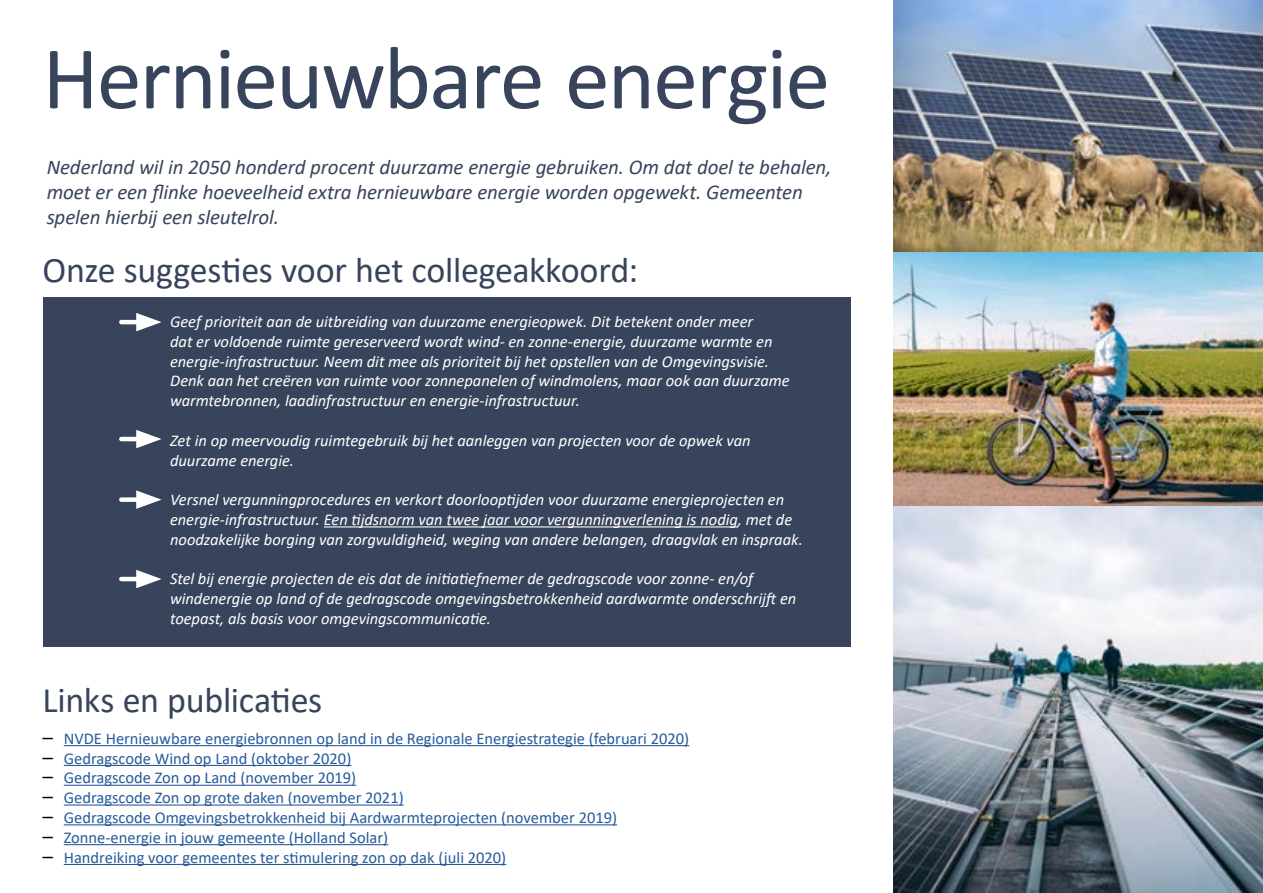
<style>
.page{position:relative;width:1263px;height:893px;background:#fff}
.page>*{position:absolute;margin:0;border:0;box-sizing:border-box;transform-origin:0 0}
.t1{font:90px "Calibri";letter-spacing:-.02em;color:#38445c}
.t2{font:36px "Calibri";letter-spacing:-.01em;color:#38445c}
.t3{font:italic 21px/25.2px "Calibri";letter-spacing:-.01em;color:#38445c}
.t4{font:italic 16.5px/19.8px "Calibri";letter-spacing:-.005em;color:#fff}
.t5{font:16.5px/19.8px "Calibri";color:#275b9b}
.s1{color:#000}
</style>
<div class="page">
<div style="left:43px;top:298px;width:807px;height:349px;background:#38445c"></div>
<hr style="left:324px;top:526px;width:414px;height:1px;background:#fff">
<img style="left:893px;top:0;width:370px;height:893px">
<hr style="left:64px;top:745px;width:625px;height:1px;background:#275b9b">
<hr style="left:64px;top:765px;width:287px;height:1px;background:#275b9b">
<hr style="left:64px;top:785px;width:292px;height:1px;background:#275b9b">
<hr style="left:64px;top:804px;width:340px;height:2px;background:#275b9b">
<hr style="left:64px;top:824px;width:553px;height:1px;background:#275b9b">
<hr style="left:64px;top:844px;width:324px;height:1px;background:#275b9b">
<hr style="left:64px;top:864px;width:442px;height:1px;background:#275b9b">
<hr style="left:121px;top:320px;width:26px;height:4px;background:#fff">
<svg style="left:136px;top:313px;width:26px;height:18px"></svg>
<hr style="left:121px;top:437px;width:26px;height:4px;background:#fff">
<svg style="left:136px;top:430px;width:26px;height:18px"></svg>
<div style="left:121px;top:497px;width:26px;height:5px;background:#fff"></div>
<svg style="left:136px;top:490px;width:26px;height:19px"></svg>
<hr style="left:121px;top:577px;width:26px;height:4px;background:#fff">
<svg style="left:136px;top:570px;width:26px;height:18px"></svg>
<h1 class="t1" style="left:43px;top:16px;width:789px">Hernieuwbare energie</h1>
<p class="t3" style="left:47px;top:154px;width:786px">Nederland wil in 2050 honderd procent duurzame energie gebruiken. Om dat doel te behalen, moet er een flinke hoeveelheid extra hernieuwbare energie worden opgewekt. Gemeenten spelen hierbij een sleutelrol.</p>
<h2 class="t2" style="left:43px;top:245px;width:597px">Onze suggesties voor het collegeakkoord:</h2>
<p class="t4" style="left:170px;top:311px;width:621px">Geef prioriteit aan de uitbreiding van duurzame energieopwek. Dit betekent onder meer<br>dat er voldoende ruimte gereserveerd wordt wind- en zonne-energie, duurzame warmte en energie-infrastructuur. Neem dit mee als prioriteit bij het opstellen van de Omgevingsvisie.<br>Denk aan het creëren van ruimte voor zonnepanelen of windmolens, maar ook aan duurzame warmtebronnen, laadinfrastructuur en energie-infrastructuur.</p>
<p class="t4" style="left:170px;top:430px;width:582px">Zet in op meervoudig ruimtegebruik bij het aanleggen van projecten voor de opwek van duurzame energie.</p>
<p class="t4" style="left:170px;top:489px;width:634px">Versnel vergunningprocedures en verkort doorlooptijden voor duurzame energieprojecten en energie-infrastructuur. Een tijdsnorm van twee jaar voor vergunningverlening is nodig, met de noodzakelijke borging van zorgvuldigheid, weging van andere belangen, draagvlak en inspraak.</p>
<p class="t4" style="left:170px;top:568px;width:628px">Stel bij energie projecten de eis dat de initiatiefnemer de gedragscode voor zonne- en/of windenergie op land of de gedragscode omgevingsbetrokkenheid aardwarmte onderschrijft en toepast, als basis voor omgevingscommunicatie.</p>
<h2 class="t2" style="left:42px;top:675px;width:281px">Links en publicaties</h2>
<p class="t5" style="left:43px;top:728px;width:648px"><span class="s1">ꟷ</span> NVDE Hernieuwbare energiebronnen op land in de Regionale Energiestrategie (februari 2020) <span class="s1">ꟷ</span> Gedragscode Wind op Land (oktober 2020)<br><span class="s1">ꟷ</span> Gedragscode Zon op Land (november 2019)<br><span class="s1">ꟷ</span> Gedragscode Zon op grote daken (november 2021)<br><span class="s1">ꟷ</span> Gedragscode Omgevingsbetrokkenheid bij Aardwarmteprojecten (november 2019)<br><span class="s1">ꟷ</span> Zonne-energie in jouw gemeente (Holland Solar)<br><span class="s1">ꟷ</span> Handreiking voor gemeentes ter stimulering zon op dak (juli 2020)</p>
</div>
